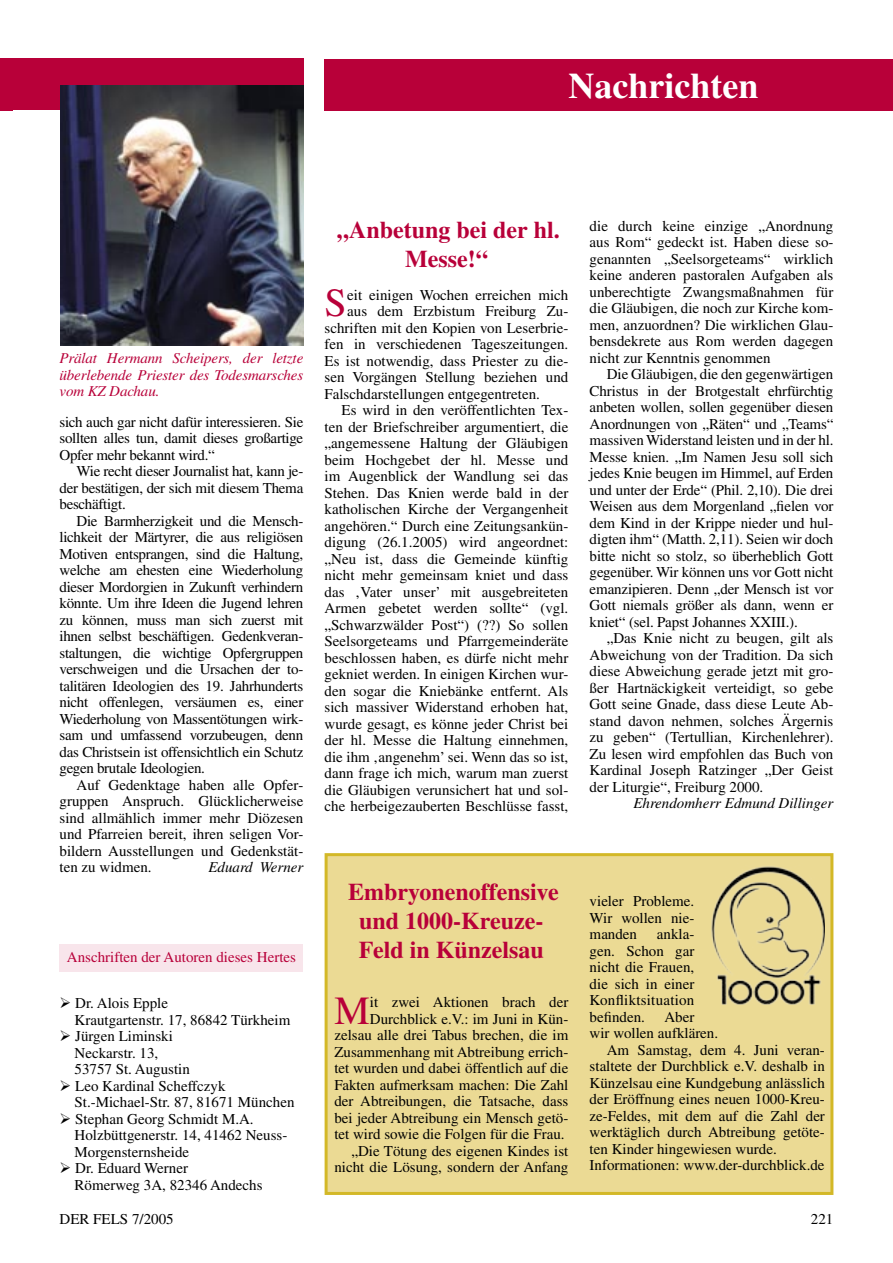
<style>
.page{position:relative;width:893px;height:1263px;background:#fff}
.page>*{position:absolute;margin:0;border:0;box-sizing:border-box;transform-origin:0 0}
.t1{font:39.9px "Times";color:#b80039}
.t2{font:700 36px "Times";color:#fff}
.t3{font:700 24px/28.8px "Times";color:#b80039;text-align:center}
.t4{font:15px/16.5px "Times";color:#000;text-align:justify}
.t5{font:italic 15px/16.5px "Times";letter-spacing:-.01em;color:#b80039;text-align:justify}
.t6{font:italic 15px "Times";color:#000}
.t7{font:15px "Times";color:#b80039}
</style>
<div class="page">
<div style="left:60px;top:944px;width:243px;height:28px;background:#f8e5eb"></div>
<div style="left:326px;top:855px;width:506px;height:338px;background:#ebda94"></div>
<div style="left:325px;top:853px;width:508px;height:342px;border:3px solid #d3b827"></div>
<div style="left:325px;top:60px;width:568px;height:51px;background:#b80039"></div>
<img style="left:711px;top:866px;width:114px;height:138px">
<div style="left:0;top:59px;width:303px;height:51px;background:#b80039"></div>
<img style="left:61px;top:86px;width:242px;height:260px">
<h2 class="t2" style="left:568px;top:65px;width:191px">Nachrichten</h2>
<p class="t5" style="left:60px;top:350px;width:245px">Prälat Hermann Scheipers, der letzte überlebende Priester des Todesmarsches vom KZ Dachau.</p>
<p class="t4" style="left:60px;top:413px;width:245px">sich auch gar nicht dafür interessieren. Sie sollten alles tun, damit dieses großartige Opfer mehr bekannt wird.“</p>
<p class="t4" style="left:60px;top:463px;width:245px;text-indent:17px">Wie recht dieser Journalist hat, kann je&shy;der bestätigen, der sich mit diesem Thema beschäftigt.</p>
<p class="t4" style="left:60px;top:512px;width:245px;text-indent:17px">Die Barmherzigkeit und die Mensch&shy;lichkeit der Märtyrer, die aus religiösen Motiven entsprangen, sind die Haltung, welche am ehesten eine Wiederholung dieser Mordorgien in Zukunft verhindern könnte. Um ihre Ideen die Jugend lehren zu können, muss man sich zuerst mit ihnen selbst beschäftigen. Gedenkveran&shy;staltungen, die wichtige Opfergruppen verschweigen und die Ursachen der to&shy;talitären Ideologien des 19. Jahrhunderts nicht offenlegen, versäumen es, einer Wiederholung von Massentötungen wirk&shy;sam und umfassend vorzubeugen, denn das Christsein ist offensichtlich ein Schutz gegen brutale Ideologien.</p>
<p class="t4" style="left:60px;top:776px;width:245px;text-indent:17px">Auf Gedenktage haben alle Opfer&shy;gruppen Anspruch. Glücklicherweise sind allmählich immer mehr Diözesen und Pfarreien bereit, ihren seligen Vor&shy;bildern Ausstellungen und Gedenkstät&shy;ten zu widmen.</p>
<p class="t6" style="left:208px;top:859px;width:96px">Eduard Werner</p>
<p class="t7" style="left:67px;top:948px;width:231px">Anschriften der Autoren dieses Hertes</p>
<p class="t4" style="left:75px;top:995px;width:217px;text-indent:-15px">➢ Dr. Alois Epple<br>Krautgartenstr. 17, 86842 Türkheim</p>
<p class="t4" style="left:75px;top:1028px;width:117px;text-align:left;text-indent:-15px">➢ Jürgen Liminski<br>Neckarstr. 13,<br>53757 St. Augustin</p>
<p class="t4" style="left:75px;top:1077px;width:221px;text-indent:-15px">➢ Leo Kardinal Scheffczyk<br>St.-Michael-Str. 87, 81671 München</p>
<p class="t4" style="left:75px;top:1110px;width:214px;text-align:left;text-indent:-15px">➢ Stephan Georg Schmidt M.A.<br>Holzbüttgenerstr. 14, 41462 Neuss-<br>Morgensternsheide</p>
<p class="t4" style="left:75px;top:1160px;width:190px;text-indent:-15px">➢ Dr. Eduard Werner<br>Römerweg 3A, 82346 Andechs</p>
<h3 class="t3" style="left:337px;top:215px;width:224px">„Anbetung bei der hl.<br>Messe!“</h3>
<h1 class="t1" style="left:325px;top:280px;width:24px">S</h1>
<p class="t4" style="left:347px;top:286px;width:223px">eit einigen Wochen erreichen mich</p>
<p class="t4" style="left:347px;top:303px;width:223px">aus dem Erzbistum Freiburg Zu-</p>
<p class="t4" style="left:325px;top:319px;width:245px">schriften mit den Kopien von Leserbrie-</p>
<p class="t4" style="left:325px;top:336px;width:245px">fen in verschiedenen Tageszeitungen.</p>
<p class="t4" style="left:325px;top:352px;width:245px">Es ist notwendig, dass Priester zu die-</p>
<p class="t4" style="left:325px;top:369px;width:245px">sen Vorgängen Stellung beziehen und</p>
<p class="t4" style="left:325px;top:385px;width:217px">Falschdarstellungen entgegentreten.</p>
<p class="t4" style="left:342px;top:402px;width:228px">Es wird in den veröffentlichten Tex-</p>
<p class="t4" style="left:325px;top:418px;width:245px">ten der Briefschreiber argumentiert, die</p>
<p class="t4" style="left:325px;top:435px;width:245px">„angemessene Haltung der Gläubigen</p>
<p class="t4" style="left:325px;top:451px;width:245px">beim Hochgebet der hl. Messe und</p>
<p class="t4" style="left:325px;top:468px;width:245px">im Augenblick der Wandlung sei das</p>
<p class="t4" style="left:325px;top:484px;width:245px">Stehen. Das Knien werde bald in der</p>
<p class="t4" style="left:325px;top:501px;width:245px">katholischen Kirche der Vergangenheit</p>
<p class="t4" style="left:325px;top:517px;width:245px">angehören.“ Durch eine Zeitungsankün-</p>
<p class="t4" style="left:325px;top:534px;width:245px">digung (26.1.2005) wird angeordnet:</p>
<p class="t4" style="left:325px;top:550px;width:245px">„Neu ist, dass die Gemeinde künftig</p>
<p class="t4" style="left:325px;top:567px;width:245px">nicht mehr gemeinsam kniet und dass</p>
<p class="t4" style="left:325px;top:583px;width:245px">das ‚Vater unser’ mit ausgebreiteten</p>
<p class="t4" style="left:325px;top:600px;width:245px">Armen gebetet werden sollte“ (vgl.</p>
<p class="t4" style="left:325px;top:616px;width:245px">„Schwarzwälder Post“) (??) So sollen</p>
<p class="t4" style="left:325px;top:633px;width:245px">Seelsorgeteams und Pfarrgemeinderäte</p>
<p class="t4" style="left:325px;top:649px;width:245px">beschlossen haben, es dürfe nicht mehr</p>
<p class="t4" style="left:325px;top:666px;width:245px">gekniet werden. In einigen Kirchen wur-</p>
<p class="t4" style="left:325px;top:682px;width:245px">den sogar die Kniebänke entfernt. Als</p>
<p class="t4" style="left:325px;top:699px;width:245px">sich massiver Widerstand erhoben hat,</p>
<p class="t4" style="left:325px;top:715px;width:245px">wurde gesagt, es könne jeder Christ bei</p>
<p class="t4" style="left:325px;top:732px;width:245px">der hl. Messe die Haltung einnehmen,</p>
<p class="t4" style="left:325px;top:748px;width:245px">die ihm ‚angenehm’ sei. Wenn das so ist,</p>
<p class="t4" style="left:325px;top:765px;width:245px">dann frage ich mich, warum man zuerst</p>
<p class="t4" style="left:325px;top:781px;width:245px">die Gläubigen verunsichert hat und sol-</p>
<p class="t4" style="left:325px;top:798px;width:245px">che herbeigezauberten Beschlüsse fasst,</p>
<p class="t4" style="left:590px;top:217px;width:245px">die durch keine einzige „Anordnung aus Rom“ gedeckt ist. Haben diese so&shy;genannten „Seelsorgeteams“ wirklich keine anderen pastoralen Aufgaben als unberechtigte Zwangsmaßnahmen für die Gläubigen, die noch zur Kirche kom&shy;men, anzuordnen? Die wirklichen Glau&shy;bensdekrete aus Rom werden dagegen nicht zur Kenntnis genommen</p>
<p class="t4" style="left:590px;top:366px;width:245px;text-indent:17px">Die Gläubigen, die den gegenwärtigen Christus in der Brotgestalt ehrfürchtig anbeten wollen, sollen gegenüber diesen Anordnungen von „Räten“ und „Teams“ massiven Widerstand leisten und in der hl.<br>Messe knien. „Im Namen Jesu soll sich jedes Knie beugen im Himmel, auf Erden und unter der Erde“ (Phil. 2,10). Die drei Weisen aus dem Morgenland „fielen vor dem Kind in der Krippe nieder und hul&shy;digten ihm“ (Matth. 2,11). Seien wir doch bitte nicht so stolz, so überheblich Gott gegenüber. Wir können uns vor Gott nicht emanzipieren. Denn „der Mensch ist vor Gott niemals größer als dann, wenn er kniet“ (sel. Papst Johannes XXIII.).</p>
<p class="t4" style="left:590px;top:630px;width:245px;text-indent:17px">„Das Knie nicht zu beugen, gilt als Abweichung von der Tradition. Da sich diese Abweichung gerade jetzt mit gro&shy;ßer Hartnäckigkeit verteidigt, so gebe Gott seine Gnade, dass diese Leute Ab&shy;stand davon nehmen, solches Ärgernis zu geben“ (Tertullian, Kirchenlehrer).<br>Zu lesen wird empfohlen das Buch von Kardinal Joseph Ratzinger „Der Geist der Liturgie“, Freiburg 2000.</p>
<p class="t6" style="left:633px;top:795px;width:202px">Ehrendomherr Edmund Dillinger</p>
<h3 class="t3" style="left:348px;top:877px;width:212px">Embryonenoffensive und 1000-Kreuze-<br>Feld in Künzelsau</h3>
<h1 class="t1" style="left:334px;top:988px;width:37px">M</h1>
<p class="t4" style="left:334px;top:994px;width:236px;text-align:right">it zwei Aktionen brach der Durchblick e.V.: im Juni in Kün&shy;zelsau alle drei Tabus brechen, die im Zusammenhang mit Abtreibung errich&shy;tet wurden und dabei öffentlich auf die Fakten aufmerksam machen: Die Zahl der Abtreibungen, die Tatsache, dass bei jeder Abtreibung ein Mensch getö&shy;tet wird sowie die Folgen für die Frau. „Die Tötung des eigenen Kindes ist nicht die Lösung, sondern der Anfang</p>
<p class="t4" style="left:590px;top:893px;width:106px">vieler Probleme.<br>Wir wollen nie&shy;manden</p>
<p class="t4" style="left:590px;top:926px;width:106px;text-indent:67px">ankla&shy;gen. Schon gar nicht die Frauen, die sich in einer Konfliktsituation befinden.</p>
<p class="t4" style="left:664px;top:1008px;width:31px">Aber</p>
<p class="t4" style="left:590px;top:1025px;width:130px">wir wollen aufklären.</p>
<p class="t4" style="left:607px;top:1041px;width:220px">Am Samstag, dem 4. Juni veran-</p>
<p class="t4" style="left:590px;top:1058px;width:237px">staltete der Durchblick e.V. deshalb in</p>
<p class="t4" style="left:590px;top:1074px;width:237px">Künzelsau eine Kundgebung anlässlich</p>
<p class="t4" style="left:590px;top:1091px;width:237px">der Eröffnung eines neuen 1000-Kreu-</p>
<p class="t4" style="left:590px;top:1107px;width:237px">ze-Feldes, mit dem auf die Zahl der</p>
<p class="t4" style="left:590px;top:1124px;width:237px">werktäglich durch Abtreibung getöte-</p>
<p class="t4" style="left:590px;top:1140px;width:189px">ten Kinder hingewiesen wurde.</p>
<p class="t4" style="left:590px;top:1157px;width:236px">Informationen: www.der-durchblick.de</p>
<p class="t4" style="left:60px;top:1210px;width:116px">DER FELS 7/2005</p>
<p class="t4" style="left:811px;top:1210px;width:24px">221</p>
</div>
